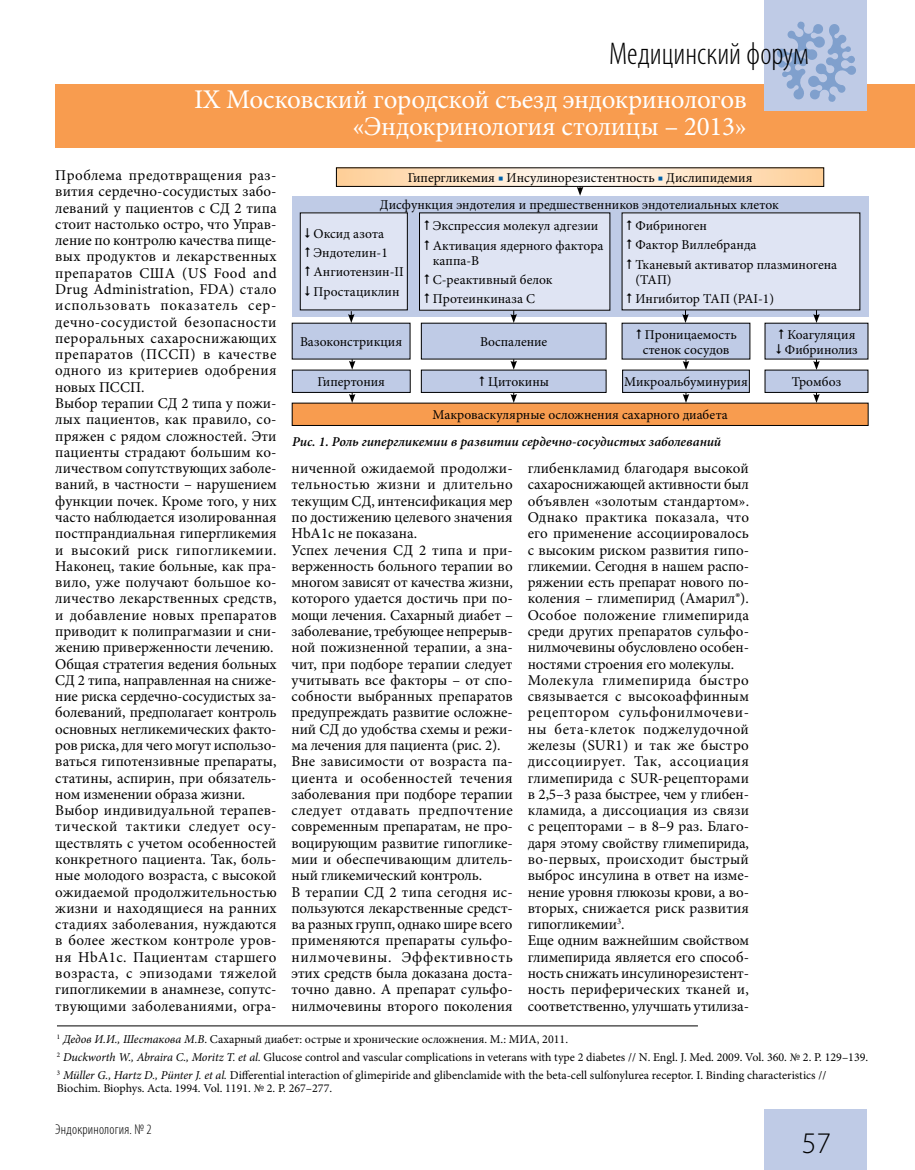
<style>
.page{position:relative;width:915px;height:1170px;background:#fff}
.page>*{position:absolute;margin:0;border:0;box-sizing:border-box;transform-origin:0 0}
.t1{font:300 condensed 31.5px "Myriad Pro";color:#000}
.t2{font:300 30px "Myriad Pro";color:#000}
.t3{font:27px/27px "Minion Pro";letter-spacing:-.01em;color:#fff;text-align:right}
.t4{font:15px/16.2px "Minion Pro";letter-spacing:.005em;color:#000}
.t5{font:300 condensed 14.25px "Myriad Pro";letter-spacing:.015em;color:#000}
.t6{font:13.5px/19.2px "Minion Pro";color:#000}
.t7{font:italic 600 13.5px "Minion Pro";color:#000}
.t8{font:12px/17.7px "Minion Pro";color:#000}
.s1{color:#0061aa}
.s2{font-style:italic}
</style>
<div class="page">
<div style="left:55px;top:84px;width:859px;height:63px;background:#f89c4f"></div>
<div style="left:764px;top:0;width:102px;height:111px;background:#bfcbe6"></div>
<div style="left:764px;top:1108px;width:102px;height:61px;background:#bfcbe6"></div>
<svg style="left:777px;top:22px;width:78px;height:80px"></svg>
<svg style="left:682px;top:392px;width:7px;height:11px"></svg>
<div style="left:292px;top:196px;width:575px;height:121px;background:#bfcbe6"></div>
<svg style="left:338px;top:170px;width:483px;height:15px;background:#fee5c7"></svg>
<div style="left:336px;top:168px;width:487px;height:19px;border:1px solid #000"></div>
<div style="left:300px;top:213px;width:107px;height:97px;background:#dfe4f3"></div>
<div style="left:292px;top:323px;width:118px;height:36px;background:#bfcbe6"></div>
<div style="left:421px;top:323px;width:185px;height:36px;background:#bfcbe6"></div>
<div style="left:622px;top:323px;width:127px;height:36px;background:#bfcbe6"></div>
<div style="left:764px;top:323px;width:103px;height:36px;background:#bfcbe6"></div>
<div style="left:764px;top:370px;width:103px;height:22px;background:#bfcbe6"></div>
<div style="left:292px;top:403px;width:575px;height:22px;background:#f89c4f"></div>
<div style="left:622px;top:370px;width:127px;height:22px;background:#bfcbe6"></div>
<div style="left:292px;top:370px;width:118px;height:22px;background:#bfcbe6"></div>
<div style="left:421px;top:370px;width:185px;height:22px;background:#bfcbe6"></div>
<div style="left:419px;top:213px;width:190px;height:97px;background:#dfe4f3"></div>
<div style="left:622px;top:213px;width:237px;height:97px;background:#dfe4f3"></div>
<svg style="left:348px;top:311px;width:6px;height:12px"></svg>
<svg style="left:349px;top:359px;width:6px;height:10px"></svg>
<svg style="left:349px;top:392px;width:6px;height:11px"></svg>
<svg style="left:510px;top:310px;width:7px;height:13px"></svg>
<svg style="left:576px;top:186px;width:7px;height:10px"></svg>
<svg style="left:682px;top:310px;width:6px;height:13px"></svg>
<svg style="left:682px;top:359px;width:7px;height:11px"></svg>
<svg style="left:813px;top:310px;width:6px;height:13px"></svg>
<svg style="left:813px;top:359px;width:6px;height:11px"></svg>
<svg style="left:813px;top:392px;width:6px;height:11px"></svg>
<svg style="left:510px;top:359px;width:7px;height:10px"></svg>
<svg style="left:510px;top:392px;width:7px;height:11px"></svg>
<hr style="left:57px;top:1025px;width:640px;height:1px;background:#000">
<h1 class="t1" style="left:608px;top:35px;width:201px">Медицинский форум</h1>
<h3 class="t3" style="left:194px;top:86px;width:554px">IX Московский городской съезд эндокринологов «Эндокринология столицы – 2013»</h3>
<p class="t4" style="left:55px;top:167px;width:223px">Проблема предотвращения раз&shy;вития сердечно-сосудистых забо&shy;леваний у пациентов с СД 2 типа стоит настолько остро, что Управ&shy;ление по контролю качества пище&shy;вых продуктов и лекарственных препаратов США (US Food and<br>Drug Administration, FDA) стало использовать показатель сер&shy;дечно-сосудистой безопасности пероральных сахароснижающих препаратов (ПССП) в качестве одного из критериев одобрения новых ПССП.<br>Выбор терапии СД 2 типа у пожи&shy;лых пациентов, как правило, со&shy;пряжен с рядом сложностей. Эти пациенты страдают большим ко&shy;личеством сопутствующих заболе&shy;ваний, в частности – нарушением функции почек. Кроме того, у них часто наблюдается изолированная постпрандиальная гипергликемия и высокий риск гипогликемии.<br>Наконец, такие больные, как пра&shy;вило, уже получают большое ко&shy;личество лекарственных средств, и добавление новых препаратов приводит к полипрагмазии и сни&shy;жению приверженности лечению.<br>Общая стратегия ведения больных<br>СД 2 типа, направленная на сниже&shy;ние риска сердечно-сосудистых за&shy;болеваний, предполагает контроль основных негликемических факто&shy;ров риска, для чего могут использо&shy;ваться гипотензивные препараты, статины, аспирин, при обязатель&shy;ном изменении образа жизни.<br>Выбор индивидуальной терапев&shy;тической тактики следует осу&shy;ществлять с учетом особенностей конкретного пациента. Так, боль&shy;ные молодого возраста, с высокой ожидаемой продолжительностью жизни и находящиеся на ранних стадиях заболевания, нуждаются в более жестком контроле уров&shy;ня HbA1c. Пациентам старшего возраста, с эпизодами тяжелой гипогликемии в анамнезе, сопутс&shy;твующими заболеваниями, огра-</p>
<p class="t6" style="left:407px;top:168px;width:346px">Гипергликемия <span class="s1">■</span> Инсулинорезистентность <span class="s1">■</span> Дислипидемия</p>
<p class="t6" style="left:380px;top:195px;width:400px">Дисфункция эндотелия и предшественников эндотелиальных клеток</p>
<p class="t6" style="left:635px;top:216px;width:203px">Фибриноген<br>Фактор Виллебранда<br>Тканевый активатор плазминогена</p>
<p class="t6" style="left:635px;top:270px;width:140px">(ТАП)<br>Ингибитор ТАП (PAI-1)</p>
<p class="t6" style="left:432px;top:216px;width:172px">Экспрессия молекул адгезии<br>Активация ядерного фактора</p>
<p class="t6" style="left:432px;top:251px;width:121px">каппа-B<br>C-реактивный белок<br>Протеинкиназа C</p>
<p class="t6" style="left:313px;top:224px;width:92px">Оксид азота<br>Эндотелин-1<br>Ангиотензин-II<br>Простациклин</p>
<p class="t6" style="left:300px;top:332px;width:104px">Вазоконстрикция</p>
<p class="t6" style="left:480px;top:332px;width:69px">Воспаление</p>
<p class="t6" style="left:642px;top:327px;width:95px;line-height:15px">Проницаемость стенок сосудов</p>
<p class="t6" style="left:784px;top:327px;width:74px;line-height:15px">Коагуляция<br>Фибринолиз</p>
<p class="t6" style="left:791px;top:372px;width:51px">Тромбоз</p>
<p class="t6" style="left:432px;top:405px;width:297px">Макроваскулярные осложнения сахарного диабета</p>
<p class="t6" style="left:317px;top:372px;width:69px">Гипертония</p>
<p class="t6" style="left:488px;top:372px;width:63px">Цитокины</p>
<p class="t6" style="left:624px;top:372px;width:125px">Микроальбуминурия</p>
<p class="t7" style="left:292px;top:432px;width:430px">Рис. 1. Роль гипергликемии в развитии сердечно-сосудистых заболеваний</p>
<p class="t4" style="left:291px;top:460px;width:223px">ниченной ожидаемой продолжи&shy;тельностью жизни и длительно текущим СД, интенсификация мер по достижению целевого значения<br>HbA1c не показана.<br>Успех лечения СД 2 типа и при&shy;верженность больного терапии во многом зависят от качества жизни, которого удается достичь при по&shy;мощи лечения. Сахарный диабет – заболевание, требующее непрерыв&shy;ной пожизненной терапии, а зна&shy;чит, при подборе терапии следует учитывать все факторы – от спо&shy;собности выбранных препаратов предупреждать развитие осложне&shy;ний СД до удобства схемы и режи&shy;ма лечения для пациента (рис. 2).<br>Вне зависимости от возраста па&shy;циента и особенностей течения заболевания при подборе терапии следует отдавать предпочтение современным препаратам, не про&shy;воцирующим развитие гипоглике&shy;мии и обеспечивающим длитель&shy;ный гликемический контроль.<br>В терапии СД 2 типа сегодня ис&shy;пользуются лекарственные средст&shy;ва разных групп, однако шире всего применяются препараты сульфо&shy;нилмочевины. Эффективность этих средств была доказана доста&shy;точно давно. А препарат сульфо&shy;нилмочевины второго поколения</p>
<p class="t4" style="left:527px;top:460px;width:223px">глибенкламид благодаря высокой сахароснижающей активности был объявлен «золотым стандартом».<br>Однако практика показала, что его применение ассоциировалось с высоким риском развития гипо&shy;гликемии. Сегодня в нашем распо&shy;ряжении есть препарат нового по&shy;коления – глимепирид (Амарил®).<br>Особое положение глимепирида среди других препаратов сульфо&shy;нилмочевины обусловлено особен&shy;ностями строения его молекулы.<br>Молекула глимепирида быстро связывается с высокоаффинным рецептором сульфонилмочеви&shy;ны бета-клеток поджелудочной железы (SUR1) и так же быстро диссоциирует. Так, ассоциация глимепирида с SUR-рецепторами в 2,5–3 раза быстрее, чем у глибен&shy;кламида, а диссоциация из связи с рецепторами – в 8–9 раз. Благо&shy;даря этому свойству глимепирида, во-первых, происходит быстрый выброс инсулина в ответ на изме&shy;нение уровня глюкозы крови, а во&shy;вторых, снижается риск развития гипогликемии<sup>3</sup>.<br>Еще одним важнейшим свойством глимепирида является его способ&shy;ность снижать инсулинорезистент&shy;ность периферических тканей и, соответственно, улучшать утилиза-</p>
<p class="t8" style="left:57px;top:1030px;width:812px"><sup>1</sup> <span class="s2">Дедов И.И., Шестакова М.В</span>. Сахарный диабет: острые и хронические осложнения. М.: МИА, 2011.<br><sup>2</sup> <span class="s2">Duckworth W., Abraira C., Moritz T. et al.</span> Glucose control and vascular complications in veterans with type 2 diabetes // N. Engl. J. Med. 2009. Vol. 360. № 2. P. 129–139.<br><sup>3</sup> <span class="s2">Müller G., Hartz D., Pünter J. et al.</span> Differential interaction of glimepiride and glibenclamide with the beta-cell sulfonylurea receptor. I. Binding characteristics //</p>
<p class="t8" style="left:57px;top:1079px;width:277px">Biochim. Biophys. Acta. 1994. Vol. 1191. № 2. P. 267–277.</p>
<p class="t5" style="left:55px;top:1120px;width:98px">Эндокринология. № 2</p>
<h2 class="t2" style="left:801px;top:1125px;width:31px">57</h2>
</div>
